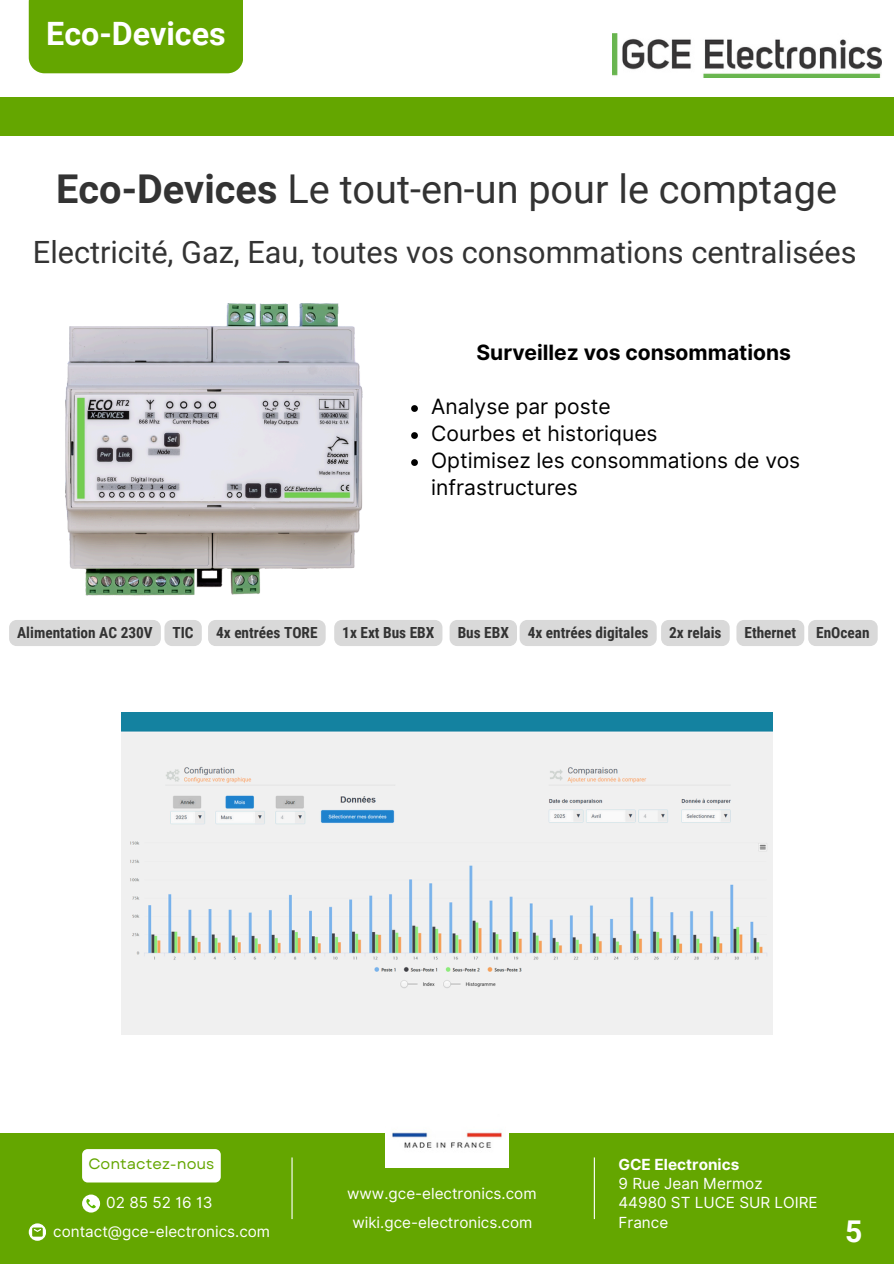
<style>
.page{position:relative;width:894px;height:1264px;background:#fff}
.page>*{position:absolute;margin:0;border:0;box-sizing:border-box;transform-origin:0 0}
.t1{font:39.6px "Roboto";color:#333}
.t2{font:700 32.1px "Roboto";color:#fff}
.t3{font:30.6px "Roboto";color:#333}
.t4{font:700 30px "Roboto";color:#fff}
.t5{font:21px/27px "Inter";color:#000}
.t6{font:700 21px "Inter";color:#000}
.t7{font:15.3px "Inter";color:#fff}
.t8{font:700 15.3px "Roboto Condensed";color:#333}
.t9{font:700 15.3px "Inter";color:#fff}
.t10{font:15px "Garet";color:#64a600}
.s1{font-weight:700}
</style>
<div class="page">
<div style="left:0;top:1133px;width:893px;height:130px;background:#64a600"></div>
<div style="left:82px;top:1149px;width:139px;height:33px;background:#fff;border-radius:6px"></div>
<div style="left:82px;top:1194px;width:18px;height:18px;background:#fff;border-radius:50%"></div>
<svg style="left:86px;top:1198px;width:10px;height:10px"></svg>
<svg style="left:29px;top:1223px;width:17px;height:17px"></svg>
<hr style="left:291px;top:1157px;width:1px;height:61px;background:#fff">
<img style="left:385px;top:1132px;width:123px;height:35px">
<hr style="left:593px;top:1157px;width:1px;height:61px;background:#fff">
<img style="left:65px;top:303px;width:298px;height:292px">
<div style="left:0;top:97px;width:893px;height:38px;background:#64a600"></div>
<img style="left:612px;top:34px;width:269px;height:43px">
<div style="left:29px;top:0;width:214px;height:73px;background:#64a600"></div>
<img style="left:122px;top:712px;width:650px;height:322px">
<div style="left:9px;top:620px;width:152px;height:26px;background:#d9d9d9;border-radius:8px"></div>
<div style="left:661px;top:620px;width:68px;height:26px;background:#d9d9d9;border-radius:8px"></div>
<div style="left:808px;top:620px;width:69px;height:26px;background:#d9d9d9;border-radius:8px"></div>
<div style="left:208px;top:620px;width:117px;height:26px;background:#d9d9d9;border-radius:8px"></div>
<div style="left:519px;top:620px;width:137px;height:26px;background:#d9d9d9;border-radius:8px"></div>
<div style="left:449px;top:620px;width:68px;height:26px;background:#d9d9d9;border-radius:8px"></div>
<div style="left:164px;top:620px;width:38px;height:26px;background:#d9d9d9;border-radius:8px"></div>
<div style="left:736px;top:620px;width:68px;height:26px;background:#d9d9d9;border-radius:8px"></div>
<div style="left:334px;top:620px;width:108px;height:26px;background:#d9d9d9;border-radius:8px"></div>
<svg style="left:411px;top:405px;width:7px;height:7px"></svg>
<svg style="left:411px;top:432px;width:7px;height:7px"></svg>
<svg style="left:411px;top:459px;width:7px;height:7px"></svg>
<p class="t2" style="left:46px;top:15px;width:181px">Eco-Devices</p>
<p class="t1" style="left:56px;top:166px;width:782px"><span class="s1">Eco-Devices</span> Le tout-en-un pour le comptage</p>
<p class="t3" style="left:33px;top:234px;width:824px">Electricité, Gaz, Eau, toutes vos consommations centralisées</p>
<p class="t6" style="left:476px;top:340px;width:316px">Surveillez vos consommations</p>
<p class="t5" style="left:431px;top:393px;width:181px">Analyse par poste</p>
<p class="t5" style="left:431px;top:420px;width:228px">Courbes et historiques</p>
<p class="t5" style="left:431px;top:447px;width:370px">Optimisez les consommations de vos infrastructures</p>
<p class="t8" style="left:17px;top:623px;width:137px">Alimentation AC 230V</p>
<p class="t8" style="left:172px;top:623px;width:23px">TIC</p>
<p class="t8" style="left:216px;top:623px;width:103px">4x entrées TORE</p>
<p class="t8" style="left:342px;top:623px;width:93px">1x Ext Bus EBX</p>
<p class="t8" style="left:457px;top:623px;width:53px">Bus EBX</p>
<p class="t8" style="left:527px;top:623px;width:122px">4x entrées digitales</p>
<p class="t8" style="left:669px;top:623px;width:54px">2x relais</p>
<p class="t8" style="left:744px;top:623px;width:53px">Ethernet</p>
<p class="t8" style="left:816px;top:623px;width:55px">EnOcean</p>
<h2 class="t10" style="left:88px;top:1153px;width:127px">Contactez-nous</h2>
<p class="t7" style="left:106px;top:1193px;width:108px">02 85 52 16 13</p>
<p class="t7" style="left:53px;top:1221px;width:218px">contact@gce-electronics.com</p>
<p class="t7" style="left:347px;top:1184px;width:191px">www.gce-electronics.com</p>
<p class="t7" style="left:352px;top:1213px;width:181px">wiki.gce-electronics.com</p>
<p class="t9" style="left:618px;top:1155px;width:122px">GCE Electronics</p>
<p class="t7" style="left:618px;top:1174px;width:146px">9 Rue Jean Mermoz</p>
<p class="t7" style="left:618px;top:1193px;width:201px">44980 ST LUCE SUR LOIRE</p>
<p class="t7" style="left:618px;top:1212px;width:51px">France</p>
<h3 class="t4" style="left:844px;top:1213px;width:19px">5</h3>
</div>
